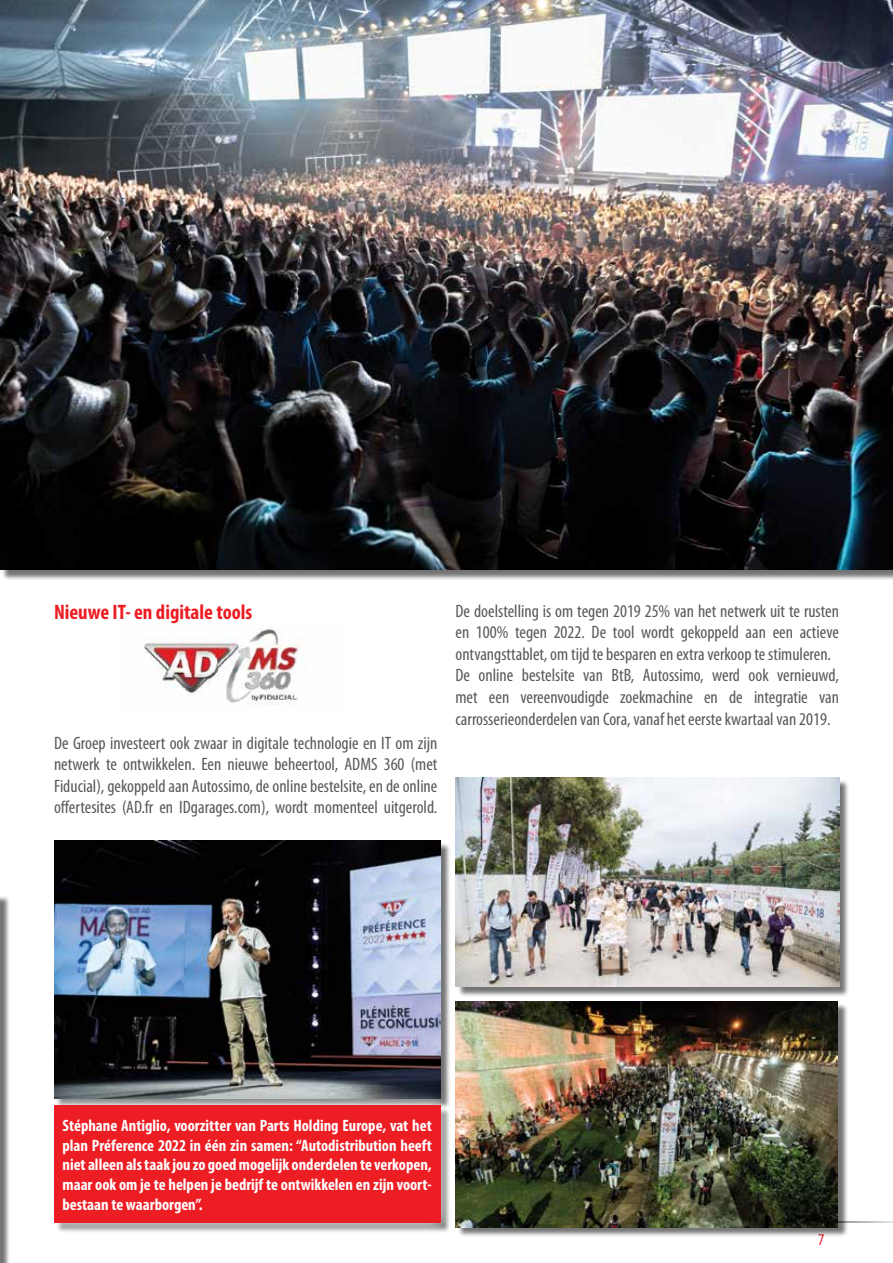
<style>
.page{position:relative;width:893px;height:1263px;background:#fff}
.page>*{position:absolute;margin:0;border:0;box-sizing:border-box;transform-origin:0 0}
.t1{font:700 condensed 21px "Myriad Pro";color:#ed1d24}
.t2{font:condensed 18px/21.6px "Myriad Pro";color:#58595b;text-align:justify}
.t3{font:700 condensed 16.5px/19.8px "Myriad Pro";color:#fff;text-align:justify}
.t4{font:condensed 16.5px "Myriad Pro";color:#ed1d24}
</style>
<div class="page">
<img style="left:144px;top:628px;width:155px;height:78px">
<div style="left:55px;top:842px;width:396px;height:267px;background:#000;opacity:.55"></div>
<img style="left:54px;top:841px;width:386px;height:249px">
<svg style="left:54px;top:1090px;width:402px;height:142px;background:#aea8a9"></svg>
<div style="left:54px;top:1106px;width:386px;height:117px;background:#ed1d24"></div>
<div style="left:0;top:895px;width:10px;height:368px;background:#000;opacity:.55"></div>
<img style="left:0;top:0;width:893px;height:570px">
<div style="left:457px;top:1003px;width:391px;height:234px;background:#000;opacity:.55"></div>
<img style="left:455px;top:1002px;width:383px;height:225px">
<div style="left:457px;top:779px;width:392px;height:218px;background:#000;opacity:.55"></div>
<img style="left:455px;top:777px;width:384px;height:209px">
<p class="t1" style="left:54px;top:599px;width:200px">Nieuwe IT- en digitale tools</p>
<p class="t2" style="left:54px;top:731px;width:385px">De Groep investeert ook zwaar in digitale technologie en IT om zijn netwerk te ontwikkelen. Een nieuwe beheertool, ADMS 360 (met Fiducial), gekoppeld aan Autossimo, de online bestelsite, en de online offertesites (AD.fr en IDgarages.com), wordt momenteel uitgerold.</p>
<p class="t2" style="left:455px;top:600px;width:385px;text-align:left">De doelstelling is om tegen 2019 25% van het netwerk uit te rusten en 100% tegen 2022. De tool wordt gekoppeld aan een actieve ontvangsttablet, om tijd te besparen en extra verkoop te stimuleren.<br>De online bestelsite van BtB, Autossimo, werd ook vernieuwd, met een vereenvoudigde zoekmachine en de integratie van carrosserieonderdelen van Cora, vanaf het eerste kwartaal van 2019.</p>
<p class="t3" style="left:63px;top:1115px;width:371px">Stéphane Antiglio, voorzitter van Parts Holding Europe, vat het plan Préference 2022 in één zin samen: “Autodistribution heeft niet alleen als taak jou zo goed mogelijk onderdelen te verkopen, maar ook om je te helpen je bedrijf te ontwikkelen en zijn voort&shy;bestaan te waarborgen”.</p>
<p class="t4" style="left:818px;top:1229px;width:8px">7</p>
</div>
